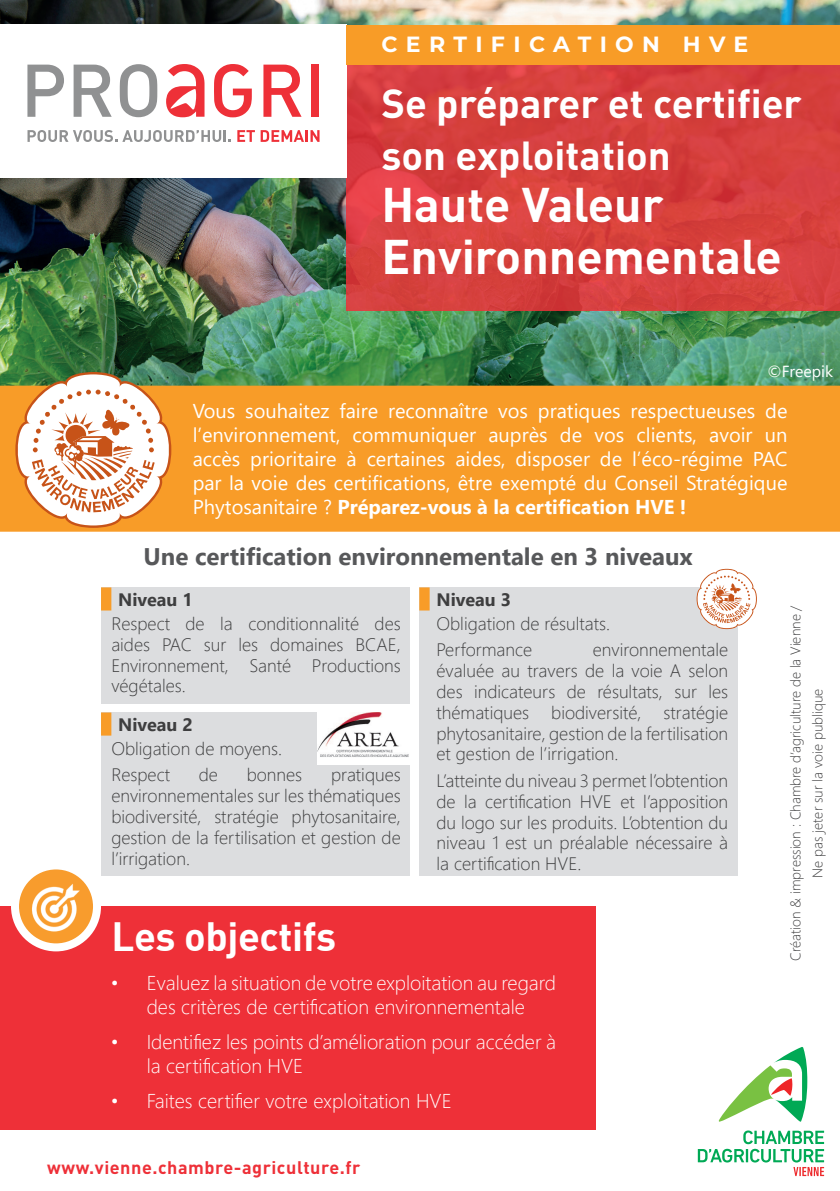
<style>
.page{position:relative;width:840px;height:1191px;background:#fff}
.page>*{position:absolute;margin:0;border:0;box-sizing:border-box;transform-origin:0 0}
.t1{font:700 48px/52px "DIN";color:#fff}
.t2{font:700 40px/52px "DIN";color:#fff}
.t3{font:40px "DIN Bold";letter-spacing:-.01em;color:#fff}
.t4{font:700 24px "Segoe UI";color:#57585a}
.t5{font:700 22px "Montserrat";letter-spacing:.38em;color:#fff}
.t6{font:20px/24px "Segoe UI";color:#fff;text-align:justify}
.t7{font:300 20px/24px "Segoe UI";color:#fff;text-align:center}
.t8{font:300 18px/20.8px "Segoe UI";color:#3e3e3f;text-align:justify}
.t9{font:700 18px "DIN";letter-spacing:.03em;color:#ee3038}
.t10{font:700 18px "Segoe UI";color:#3e3e3f}
.t11{font:16px "Segoe UI";color:#fff}
.t12{font:300 14px "Segoe UI";color:#3e3e3f}
.s1{font-weight:700}
</style>
<div class="page">
<img style="left:0;top:0;width:839px;height:386px">
<div style="left:0;top:386px;width:839px;height:145px;background:#f89c28"></div>
<svg style="left:346px;top:64px;width:493px;height:247px;background:#d73f3e"></svg>
<div style="left:0;top:25px;width:346px;height:153px;background:#fff"></div>
<div style="left:346px;top:25px;width:493px;height:39px;background:#f89c27"></div>
<svg style="left:214px;top:64px;width:38px;height:53px"></svg>
<svg style="left:27px;top:130px;width:204px;height:12px"></svg>
<svg style="left:237px;top:130px;width:82px;height:12px"></svg>
<svg style="left:27px;top:65px;width:37px;height:52px"></svg>
<svg style="left:74px;top:65px;width:38px;height:52px"></svg>
<svg style="left:120px;top:64px;width:37px;height:53px"></svg>
<svg style="left:263px;top:65px;width:38px;height:52px"></svg>
<div style="left:311px;top:65px;width:8px;height:52px;background:#ee3038"></div>
<svg style="left:166px;top:64px;width:38px;height:53px"></svg>
<svg style="left:718px;top:1047px;width:89px;height:74px"></svg>
<svg style="left:697px;top:1130px;width:126px;height:46px"></svg>
<svg style="left:14px;top:372px;width:158px;height:156px"></svg>
<div style="left:101px;top:587px;width:308px;height:116px;background:#dcdddf"></div>
<div style="left:101px;top:587px;width:10px;height:23px;background:#f89c28"></div>
<div style="left:101px;top:712px;width:308px;height:164px;background:#dcdddf"></div>
<div style="left:101px;top:712px;width:10px;height:23px;background:#f89c28"></div>
<div style="left:419px;top:587px;width:318px;height:289px;background:#dcdddf"></div>
<div style="left:419px;top:587px;width:10px;height:23px;background:#f89c28;border:2px solid #f89c28"></div>
<div style="left:0;top:906px;width:595px;height:224px;background:#ee3038"></div>
<svg style="left:15px;top:865px;width:82px;height:82px;background:#f9b159"></svg>
<div style="left:11px;top:861px;width:90px;height:90px;border:8px solid #fff;border-radius:50%"></div>
<img style="left:32px;top:881px;width:48px;height:50px">
<svg style="left:696px;top:569px;width:60px;height:60px"></svg>
<img style="left:317px;top:712px;width:92px;height:52px">
<p class="t5" style="left:381px;top:28px;width:368px">CERTIFICATION HVE</p>
<p class="t2" style="left:381px;top:76px;width:421px">Se préparer et certifier son exploitation</p>
<p class="t1" style="left:381px;top:177px;width:402px">Haute Valeur<br>Environnementale</p>
<p class="t11" style="left:767px;top:356px;width:67px">©Freepik</p>
<p class="t6" style="left:192px;top:397px;width:596px">Vous souhaitez faire reconnaître vos pratiques respectueuses de l’environnement, communiquer auprès de vos clients, avoir un accès prioritaire à certaines aides, disposer de l’éco-régime PAC par la voie des certifications, être exempté du Conseil Stratégique Phytosanitaire ? <span class="s1">Préparez-vous à la certification HVE !</span></p>
<p class="t4" style="left:143px;top:533px;width:550px">Une certification environnementale en 3 niveaux</p>
<p class="t10" style="left:118px;top:582px;width:76px">Niveau 1</p>
<p class="t8" style="left:111px;top:611px;width:291px">Respect de la conditionnalité des aides PAC sur les domaines BCAE, Environnement, Santé Productions végétales.</p>
<p class="t10" style="left:118px;top:707px;width:76px">Niveau 2</p>
<p class="t8" style="left:111px;top:736px;width:172px">Obligation de moyens.</p>
<p class="t8" style="left:111px;top:763px;width:60px">Respect</p>
<p class="t8" style="left:199px;top:763px;width:21px">de</p>
<p class="t8" style="left:246px;top:763px;width:57px">bonnes</p>
<p class="t8" style="left:111px;top:763px;width:291px;text-indent:219px">pratiques environnementales sur les thématiques biodiversité, stratégie phytosanitaire, gestion de la fertilisation et gestion de l’irrigation.</p>
<p class="t3" style="left:111px;top:910px;width:226px">Les objectifs</p>
<p class="t10" style="left:436px;top:582px;width:76px">Niveau 3</p>
<p class="t8" style="left:436px;top:611px;width:175px">Obligation de résultats.</p>
<p class="t8" style="left:436px;top:638px;width:97px">Performance</p>
<p class="t8" style="left:436px;top:638px;width:293px;text-indent:156px">environnementale évaluée au travers de la voie A selon des indicateurs de résultats, sur les thématiques biodiversité, stratégie phytosanitaire, gestion de la fertilisation et gestion de l’irrigation.</p>
<p class="t8" style="left:436px;top:768px;width:293px">L’atteinte du niveau 3 permet l’obtention de la certification HVE et l’apposition du logo sur les produits. L’obtention du niveau 1 est un préalable nécessaire à la certification HVE.</p>
<p class="t7" style="left:111px;top:968px;width:447px">• Evaluez la situation de votre exploitation au regard des critères de certification environnementale</p>
<p class="t7" style="left:147px;top:1027px;width:411px;text-align:left;text-indent:-36px">• Identifiez les points d’amélioration pour accéder à la certification HVE</p>
<p class="t7" style="left:111px;top:1087px;width:342px">• Faites certifier votre exploitation HVE</p>
<p class="t9" style="left:47px;top:1155px;width:314px">www.vienne.chambre-agriculture.fr</p>
<p class="t12" style="left:781px;top:960px;width:357px;rotate:-90deg">Création &amp; impression : Chambre d’agriculture de la Vienne /</p>
<p class="t12" style="left:803px;top:877px;width:190px;rotate:-90deg">Ne pas jeter sur la voie publique</p>
</div>
